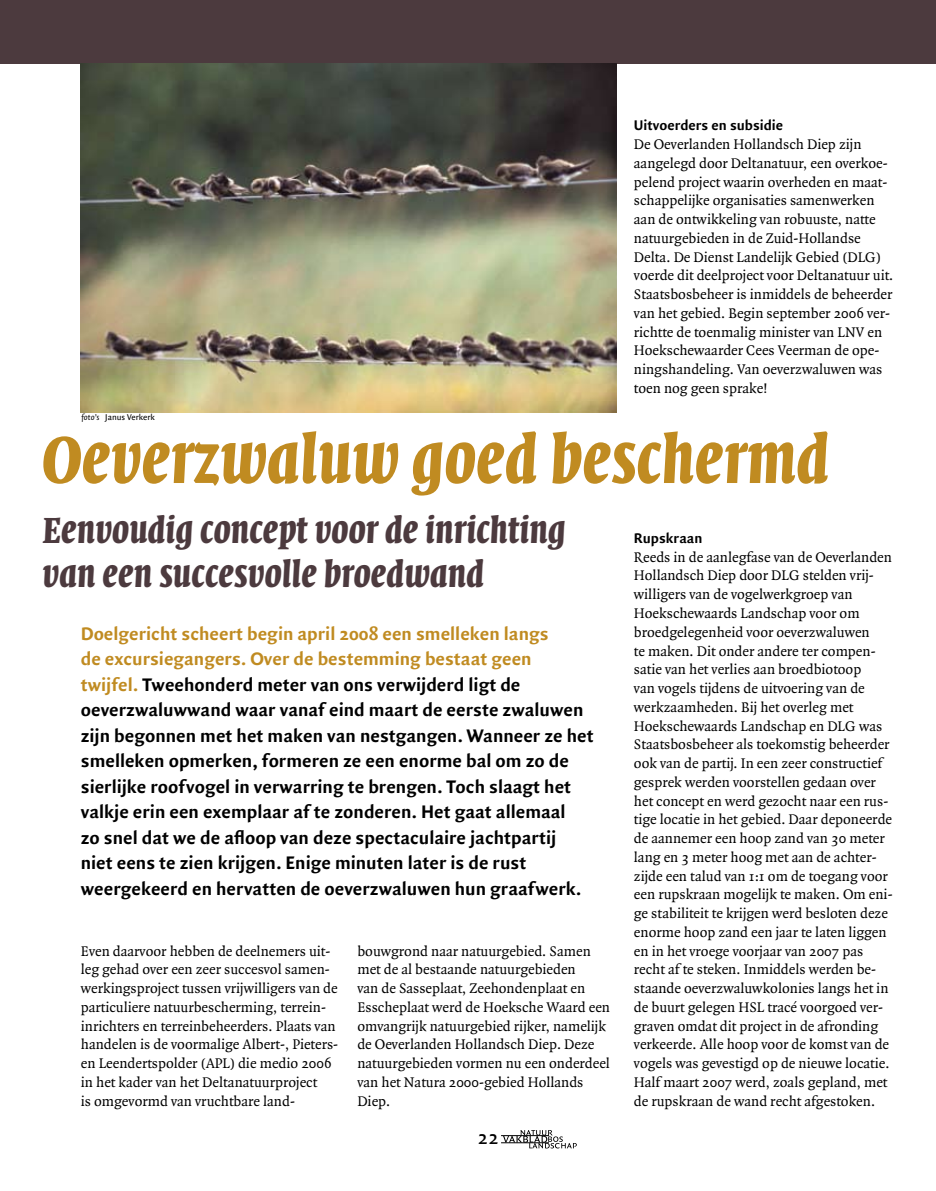
<style>
.page{position:relative;width:936px;height:1191px;background:#fff}
.page>*{position:absolute;margin:0;border:0;box-sizing:border-box;transform-origin:0 0}
.t1{font:italic 700 69px "Quadraat Dis";color:#c08b21}
.t2{font:italic 700 37.5px/43.5px "Quadraat Dis";color:#4c3a3e}
.t3{font:21px "Quadraat Sans";color:#000}
.t4{font:700 19.5px/25.5px "Quadraat Sans";color:#000}
.t5{font:15px/18.8px "Quadraat";color:#000}
.t6{font:700 15px "Quadraat Sans";color:#000}
.t7{font:9px "Quadraat Sans";color:#000}
.s1{font-style:italic}
.s2{color:#c08b21}
</style>
<div class="page">
<div style="left:0;top:0;width:935px;height:64px;background:#4c3a3e"></div>
<svg style="left:503px;top:1130px;width:73px;height:18px"></svg>
<hr style="left:501px;top:1135px;width:48px;height:1px;background:#000">
<hr style="left:501px;top:1142px;width:48px;height:1px;background:#000">
<img style="left:81px;top:64px;width:536px;height:348px">
<p class="t7" style="left:81px;top:412px;width:75px"><span class="s1">foto’s</span> Janus Verkerk</p>
<p class="t6" style="left:634px;top:117px;width:151px">Uitvoerders en subsidie</p>
<p class="t5" style="left:634px;top:135px;width:261px">De Oeverlanden Hollandsch Diep zijn aangelegd door Deltanatuur, een overkoe&shy;pelend project waarin overheden en maat&shy;schappelijke organisaties samenwerken aan de ontwikkeling van robuuste, natte natuurgebieden in de Zuid-Hollandse Delta. De Dienst Landelijk Gebied (DLG) voerde dit deelproject voor Deltanatuur uit.<br>Staatsbosbeheer is inmiddels de beheerder van het gebied. Begin september 2006 ver&shy;richtte de toenmalig minister van LNV en Hoekschewaarder Cees Veerman de ope&shy;ningshandeling. Van oeverzwaluwen was toen nog geen sprake!</p>
<h1 class="t1" style="left:43px;top:423px;width:788px">Oeverzwaluw goed beschermd</h1>
<h2 class="t2" style="left:43px;top:510px;width:525px">Eenvoudig concept voor de inrichting van een succesvolle broedwand</h2>
<p class="t6" style="left:634px;top:529px;width:70px">Rupskraan</p>
<p class="t5" style="left:634px;top:548px;width:260px">Reeds in de aanlegfase van de Oeverlanden Hollandsch Diep door DLG stelden vrij&shy;willigers van de vogelwerkgroep van Hoekschewaards Landschap voor om broedgelegenheid voor oeverzwaluwen<br>te maken. Dit onder andere ter compen&shy;satie van het verlies aan broedbiotoop<br>van vogels tijdens de uitvoering van de werkzaamheden. Bij het overleg met Hoekschewaards Landschap en DLG was Staatsbosbeheer als toekomstig beheerder ook van de partij. In een zeer constructief gesprek werden voorstellen gedaan over het concept en werd gezocht naar een rus&shy;tige locatie in het gebied. Daar deponeerde de aannemer een hoop zand van 30 meter lang en 3 meter hoog met aan de achter&shy;zijde een talud van 1:1 om de toegang voor een rupskraan mogelijk te maken. Om eni&shy;ge stabiliteit te krijgen werd besloten deze enorme hoop zand een jaar te laten liggen en in het vroege voorjaar van 2007 pas recht af te steken. Inmiddels werden be&shy;staande oeverzwaluwkolonies langs het in de buurt gelegen HSL tracé voorgoed ver&shy;graven omdat dit project in de afronding verkeerde. Alle hoop voor de komst van de vogels was gevestigd op de nieuwe locatie.<br>Half maart 2007 werd, zoals gepland, met de rupskraan de wand recht afgestoken.</p>
<p class="t4" style="left:81px;top:621px;width:514px"><span class="s2">Doelgericht scheert begin april 2008 een smelleken langs<br>de excursiegangers. Over de bestemming bestaat geen twijfel.</span> Tweehonderd meter van ons verwijderd ligt de oeverzwaluwwand waar vanaf eind maart de eerste zwaluwen zijn begonnen met het maken van nestgangen. Wanneer ze het smelleken opmerken, formeren ze een enorme bal om zo de sierlijke roofvogel in verwarring te brengen. Toch slaagt het valkje erin een exemplaar af te zonderen. Het gaat allemaal<br>zo snel dat we de afloop van deze spectaculaire jachtpartij<br>niet eens te zien krijgen. Enige minuten later is de rust weergekeerd en hervatten de oeverzwaluwen hun graafwerk.</p>
<p class="t5" style="left:81px;top:942px;width:259px">Even daarvoor hebben de deelnemers uit&shy;leg gehad over een zeer succesvol samen&shy;werkingsproject tussen vrijwilligers van de particuliere natuurbescherming, terrein&shy;inrichters en terreinbeheerders. Plaats van handelen is de voormalige Albert-, Pieters&shy;en Leendertspolder (APL) die medio 2006 in het kader van het Deltanatuurproject<br>is omgevormd van vruchtbare land-</p>
<p class="t5" style="left:357px;top:942px;width:254px">bouwgrond naar natuurgebied. Samen met de al bestaande natuurgebieden<br>van de Sasseplaat, Zeehondenplaat en Esscheplaat werd de Hoeksche Waard een omvangrijk natuurgebied rijker, namelijk de Oeverlanden Hollandsch Diep. Deze natuurgebieden vormen nu een onderdeel van het Natura 2000-gebied Hollands Diep.</p>
<h3 class="t3" style="left:478px;top:1125px;width:22px">22</h3>
</div>
